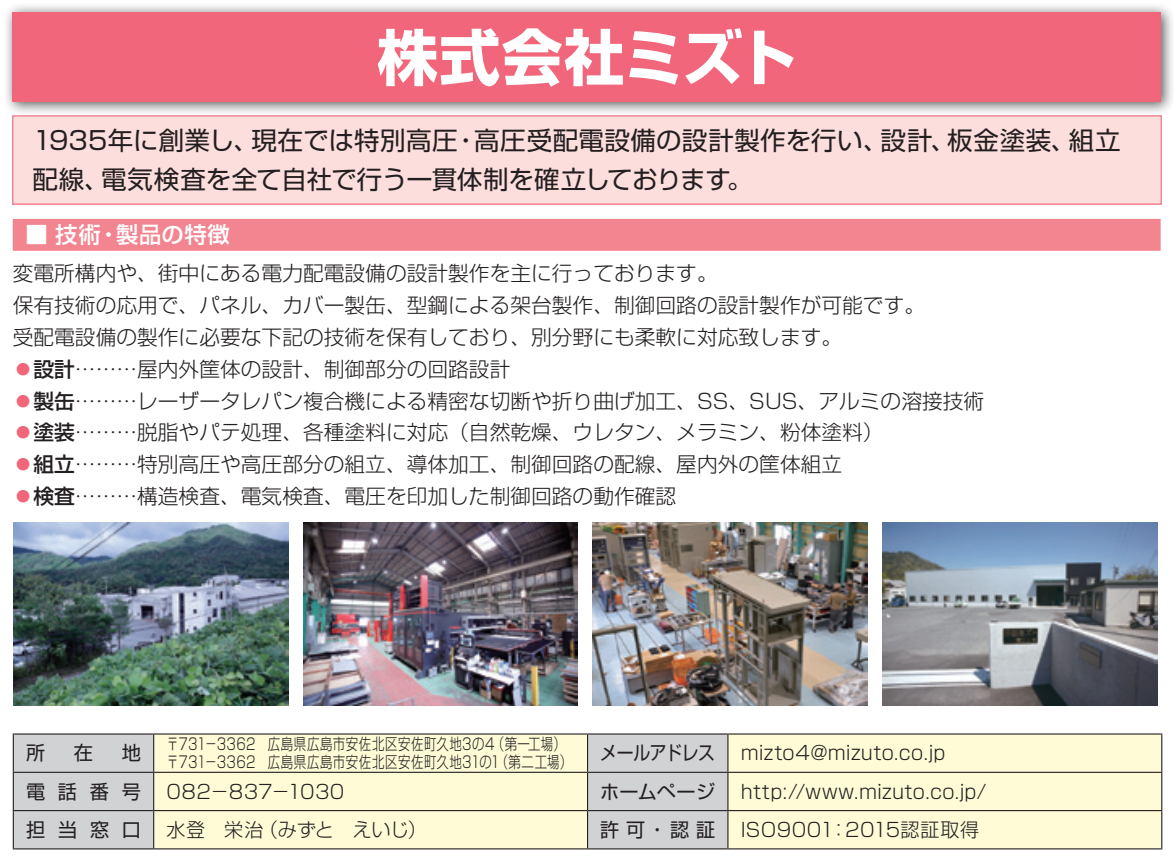
<style>
.page{position:relative;width:1174px;height:868px;background:#fff}
.page>*{position:absolute;margin:0;border:0;box-sizing:border-box;transform-origin:0 0}
.t1{font:700 60.52px "Shin Go Pro";letter-spacing:.005em;color:#fff}
.t2{font:25.2px/38.2px "Shin Go Pro";letter-spacing:.01em;color:#231f20}
.t3{font:500 22.28px "Shin Go Pro";letter-spacing:.025em;color:#fff}
.t4{font:300 20.47px/31.9px "Shin Go Pro";color:#231f20}
.t5{font:300 19.12px "Shin Go Pro";letter-spacing:.015em;color:#231f20}
.t6{font:19.12px "Shin Go Pro";letter-spacing:.015em;color:#231f20}
.t7{font:300 19.12px "Shin Go Pro";letter-spacing:-.02em;color:#231f20}
.t8{font:19.12px "Shin Go Pro";letter-spacing:-.025em;color:#231f20;scale:.88 1}
.t9{font:300 15.97px/17.6px "Shin Go Pro";letter-spacing:.04em;color:#231f20;scale:.78 1}
.s1{font-weight:500;color:#f1667b}
.s2{font-weight:500}
</style>
<div class="page">
<div style="left:14px;top:734px;width:139px;height:114px;background:#d1d2d4"></div>
<div style="left:154px;top:734px;width:433px;height:114px;background:#fffbd6"></div>
<div style="left:588px;top:734px;width:139px;height:114px;background:#d1d2d4"></div>
<div style="left:728px;top:734px;width:433px;height:114px;background:#fffbd6"></div>
<hr style="left:13px;top:733px;width:140px;height:1px;background:#231f20">
<hr style="left:13px;top:734px;width:1px;height:37px;background:#231f20">
<hr style="left:13px;top:771px;width:140px;height:1px;background:#231f20">
<hr style="left:13px;top:772px;width:1px;height:37px;background:#231f20">
<hr style="left:13px;top:809px;width:140px;height:2px;background:#231f20">
<hr style="left:13px;top:811px;width:1px;height:37px;background:#231f20">
<hr style="left:13px;top:848px;width:140px;height:1px;background:#231f20">
<hr style="left:588px;top:848px;width:139px;height:1px;background:#231f20">
<hr style="left:153px;top:733px;width:434px;height:1px;background:#231f20">
<hr style="left:153px;top:734px;width:1px;height:37px;background:#231f20">
<hr style="left:587px;top:733px;width:141px;height:1px;background:#231f20">
<hr style="left:587px;top:734px;width:1px;height:37px;background:#231f20">
<hr style="left:728px;top:733px;width:434px;height:1px;background:#231f20">
<hr style="left:727px;top:734px;width:1px;height:37px;background:#231f20">
<hr style="left:1161px;top:734px;width:1px;height:37px;background:#231f20">
<hr style="left:153px;top:771px;width:434px;height:1px;background:#231f20">
<hr style="left:153px;top:772px;width:1px;height:37px;background:#231f20">
<hr style="left:587px;top:771px;width:141px;height:1px;background:#231f20">
<hr style="left:587px;top:772px;width:1px;height:37px;background:#231f20">
<hr style="left:728px;top:771px;width:434px;height:1px;background:#231f20">
<hr style="left:727px;top:772px;width:1px;height:37px;background:#231f20">
<hr style="left:1161px;top:772px;width:1px;height:37px;background:#231f20">
<hr style="left:153px;top:809px;width:434px;height:2px;background:#231f20">
<hr style="left:153px;top:811px;width:1px;height:37px;background:#231f20">
<hr style="left:587px;top:809px;width:141px;height:2px;background:#231f20">
<hr style="left:587px;top:811px;width:1px;height:37px;background:#231f20">
<hr style="left:728px;top:809px;width:434px;height:2px;background:#231f20">
<hr style="left:727px;top:811px;width:1px;height:37px;background:#231f20">
<hr style="left:1161px;top:811px;width:1px;height:37px;background:#231f20">
<hr style="left:153px;top:848px;width:435px;height:1px;background:#231f20">
<hr style="left:727px;top:848px;width:435px;height:1px;background:#231f20">
<div style="left:2px;top:2px;width:1172px;height:114px;background:#231f20;opacity:.75"></div>
<div style="left:13px;top:13px;width:1148px;height:89px;background:#f1667b"></div>
<div style="left:13px;top:116px;width:1148px;height:88px;background:#fcdedd"></div>
<div style="left:12px;top:115px;width:1149px;height:90px;border:1px solid #f1667b"></div>
<div style="left:13px;top:219px;width:1147px;height:32px;background:#f38590"></div>
<img style="left:13px;top:522px;width:275px;height:183px">
<img style="left:303px;top:522px;width:275px;height:183px">
<img style="left:593px;top:522px;width:274px;height:183px">
<img style="left:882px;top:522px;width:275px;height:183px">
<h1 class="t1" style="left:377px;top:9px;width:421px">株式会社ミズト</h1>
<p class="t2" style="left:32px;top:119px;width:1089px">1935年に創業し、現在では特別高圧・高圧受配電設備の設計製作を行い、設計、板金塗装、組立配線、電気検査を全て自社で行う一貫体制を確立しております。</p>
<p class="t3" style="left:26px;top:216px;width:206px">■ 技術・製品の特徴</p>
<p class="t4" style="left:13px;top:254px;width:973px">変電所構内や、街中にある電力配電設備の設計製作を主に行っております。<br>保有技術の応用で、パネル、カバー製缶、型鋼による架台製作、制御回路の設計製作が可能です。<br>受配電設備の製作に必要な下記の技術を保有しており、別分野にも柔軟に対応致します。<br><span class="s1">◦</span><span class="s2">設計</span>………屋内外筐体の設計、制御部分の回路設計<br><span class="s1">◦</span><span class="s2">製缶</span>………レーザータレパン複合機による精密な切断や折り曲げ加工、SS、SUS、アルミの溶接技術<span class="s1">◦</span><span class="s2">塗装</span>………脱脂やパテ処理、各種塗料に対応（自然乾燥、ウレタン、メラミン、粉体塗料）<br><span class="s1">◦</span><span class="s2">組立</span>………特別高圧や高圧部分の組立、導体加工、制御回路の配線、屋内外の筐体組立<br><span class="s1">◦</span><span class="s2">検査</span>………構造検査、電気検査、電圧を印加した制御回路の動作確認</p>
<p class="t6" style="left:26px;top:737px;width:21px">所</p>
<p class="t6" style="left:74px;top:737px;width:21px">在</p>
<p class="t6" style="left:122px;top:737px;width:21px">地</p>
<p class="t9" style="left:166px;top:733px;width:522px">〒731−3362　広島県広島市安佐北区安佐町久地3の4（第一工場）〒731−3362　広島県広島市安佐北区安佐町久地31の1（第二工場）</p>
<p class="t8" style="left:600px;top:737px;width:132px">メールアドレス</p>
<p class="t5" style="left:740px;top:737px;width:206px">mizto4@mizuto.co.jp</p>
<p class="t6" style="left:26px;top:775px;width:116px">電話番号</p>
<p class="t5" style="left:166px;top:775px;width:179px">082−837−1030</p>
<p class="t6" style="left:600px;top:775px;width:116px">ホームページ</p>
<p class="t5" style="left:740px;top:775px;width:247px">http://www.mizuto.co.jp/</p>
<p class="t6" style="left:26px;top:813px;width:116px">担当窓口</p>
<p class="t7" style="left:166px;top:813px;width:262px">水登　栄治（みずと　えいじ）</p>
<p class="t6" style="left:600px;top:813px;width:116px">許可・認証</p>
<p class="t5" style="left:740px;top:813px;width:240px">ISO9001：2015認証取得</p>
</div>
